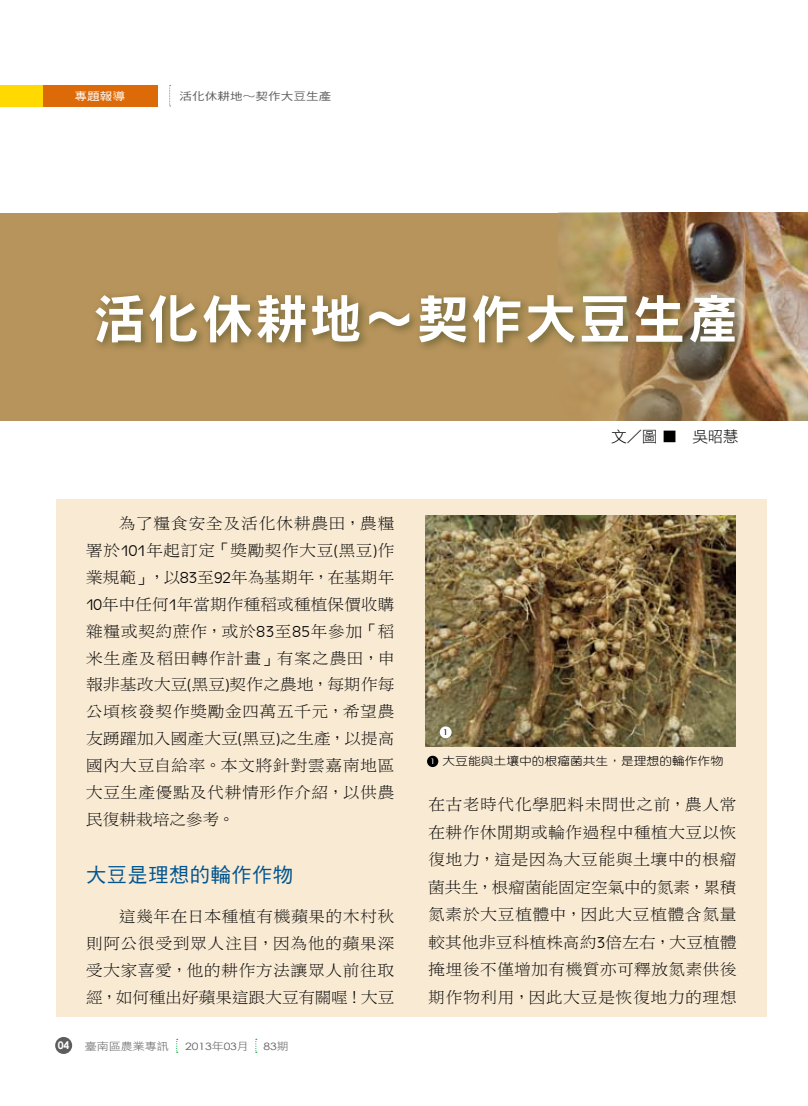
<style>
.page{position:relative;width:808px;height:1106px;background:#fff}
.page>*{position:absolute;margin:0;border:0;box-sizing:border-box;transform-origin:0 0}
.t1{font:52.5px "DF Hei Std W9";letter-spacing:.03em;color:#fff}
.t2{font:20.25px "DF Hei Std W5";letter-spacing:.025em;color:#005591}
.t3{font:16.2px/26.8px "DF Li Song Std W3";letter-spacing:.005em;color:#000;text-align:justify;scale:1.06 1}
.t4{font:15.45px "DF Hei Std W3";color:#000}
.t5{font:11.55px "DF Yuan Std W3";color:#000;scale:1.11 1}
.t6{font:10.8px "DF Hei Std W5";letter-spacing:.005em;color:#5e5c5c;scale:1.17 1}
.t7{font:10.8px "DF Hei Std W5";color:#fff;scale:1.17 1}
.t8{font:10.5px "DF Hei Std W3";color:#5e5c5c;scale:1.14 1}
.t9{font:700 10.5px "Century Gothic";color:#fff}
.t10{font:10.2px "Century Gothic";letter-spacing:-.005em;color:#5e5c5c;scale:1.19 1}
.t11{font:7.95px "Century Gothic";color:#000;scale:1.39 1}
.s1{font-family:"DF Hei Std W3"}
.s2{font-family:"Antique Oli T Ligh"}
.s3{font-family:"DF Hei Std W3";font-size:10.5px}
.s4{font-family:"Century Gothic";font-size:7.5px;color:#fff}
</style>
<div class="page">
<div style="left:55px;top:1037px;width:17px;height:17px;background:#5e5c5c;border-radius:50%"></div>
<svg style="left:255px;top:1038px;width:2px;height:14px"></svg>
<svg style="left:176px;top:1038px;width:2px;height:14px"></svg>
<svg style="left:169px;top:85px;width:2px;height:22px"></svg>
<div style="left:0;top:85px;width:157px;height:21px;background:#dd6a08"></div>
<div style="left:0;top:85px;width:43px;height:21px;background:#ffd900"></div>
<div style="left:56px;top:499px;width:710px;height:518px;background:#f9ead3"></div>
<div style="left:0;top:213px;width:808px;height:207px;background:#b7945b"></div>
<img style="left:559px;top:213px;width:249px;height:76px">
<img style="left:426px;top:515px;width:309px;height:232px">
<div style="left:440px;top:726px;width:12px;height:12px;background:#fff;border-radius:50%"></div>
<div style="left:427px;top:755px;width:11px;height:12px;background:#000;border-radius:50%"></div>
<div style="left:90px;top:289px;width:718px;height:143px;background:#58582e;opacity:.75"></div>
<p class="t7" style="left:74px;top:90px;width:45px">專題報導</p>
<p class="t6" style="left:179px;top:90px;width:131px">活化休耕地〜契作大豆生產</p>
<h1 class="t1" style="left:93px;top:290px;width:648px">活化休耕地～契作大豆生產</h1>
<p class="t3" style="left:86px;top:510px;width:293px;text-indent:33px">為了糧食安全及活化休耕農田<span class="s1">，</span>農糧署於<span class="s2">101</span>年起訂定<span class="s1">「</span>獎勵契作大豆<span class="s2">(</span>黑豆<span class="s2">)</span>作業規範<span class="s1">」，</span>以<span class="s2">83</span>至<span class="s2">92</span>年為基期年<span class="s1">，</span>在基期年<span class="s2">10</span>年中任何<span class="s2">1</span>年當期作種稻或種植保價收購雜糧或契約蔗作<span class="s1">，</span>或於<span class="s2">83</span>至<span class="s2">85</span>年參加<span class="s1">「</span>稻米生產及稻田轉作計畫<span class="s1">」</span>有案之農田<span class="s1">，</span>申報非基改大豆<span class="s2">(</span>黑豆<span class="s2">)</span>契作之農地<span class="s1">，</span>每期作每公頃核發契作獎勵金四萬五千元<span class="s1">，</span>希望農友踴躍加入國產大豆<span class="s2">(</span>黑豆<span class="s2">)</span>之生產<span class="s1">，</span>以提高國內大豆自給率<span class="s1">。</span>本文將針對雲嘉南地區大豆生產優點及代耕情形作介紹<span class="s1">，</span>以供農民復耕栽培之參考<span class="s1">。</span></p>
<p class="t2" style="left:86px;top:864px;width:209px">大豆是理想的輪作作物</p>
<p class="t3" style="left:86px;top:902px;width:293px;text-indent:33px">這幾年在日本種植有機蘋果的木村秋則阿公很受到眾人注目<span class="s1">，</span>因為他的蘋果深受大家喜愛<span class="s1">，</span>他的耕作方法讓眾人前往取經<span class="s1">，</span>如何種出好蘋果這跟大豆有關喔<span class="s1">！</span>大豆</p>
<p class="t9" style="left:58px;top:1039px;width:13px">04</p>
<p class="t8" style="left:85px;top:1040px;width:75px">臺南區農業專訊</p>
<p class="t10" style="left:185px;top:1039px;width:55px">2013<span class="s3">年</span>03<span class="s3">月</span></p>
<p class="t10" style="left:264px;top:1039px;width:23px">83<span class="s3">期</span></p>
<p class="t4" style="left:611px;top:428px;width:129px">文／圖 ■ 吳昭慧</p>
<p class="t11" style="left:443px;top:727px;width:6px">1</p>
<p class="t5" style="left:430px;top:754px;width:266px"><span class="s4">1</span> 大豆能與土壤中的根瘤菌共生，是理想的輪作作物</p>
<p class="t3" style="left:428px;top:790px;width:293px;line-height:27.6px">在古老時代化學肥料未問世之前<span class="s1">，</span>農人常在耕作休閒期或輪作過程中種植大豆以恢復地力<span class="s1">，</span>這是因為大豆能與土壤中的根瘤菌共生<span class="s1">，</span>根瘤菌能固定空氣中的氮素<span class="s1">，</span>累積氮素於大豆植體中<span class="s1">，</span>因此大豆植體含氮量較其他非豆科植株高約<span class="s2">3</span>倍左右<span class="s1">，</span>大豆植體掩埋後不僅增加有機質亦可釋放氮素供後期作物利用<span class="s1">，</span>因此大豆是恢復地力的理想</p>
</div>
